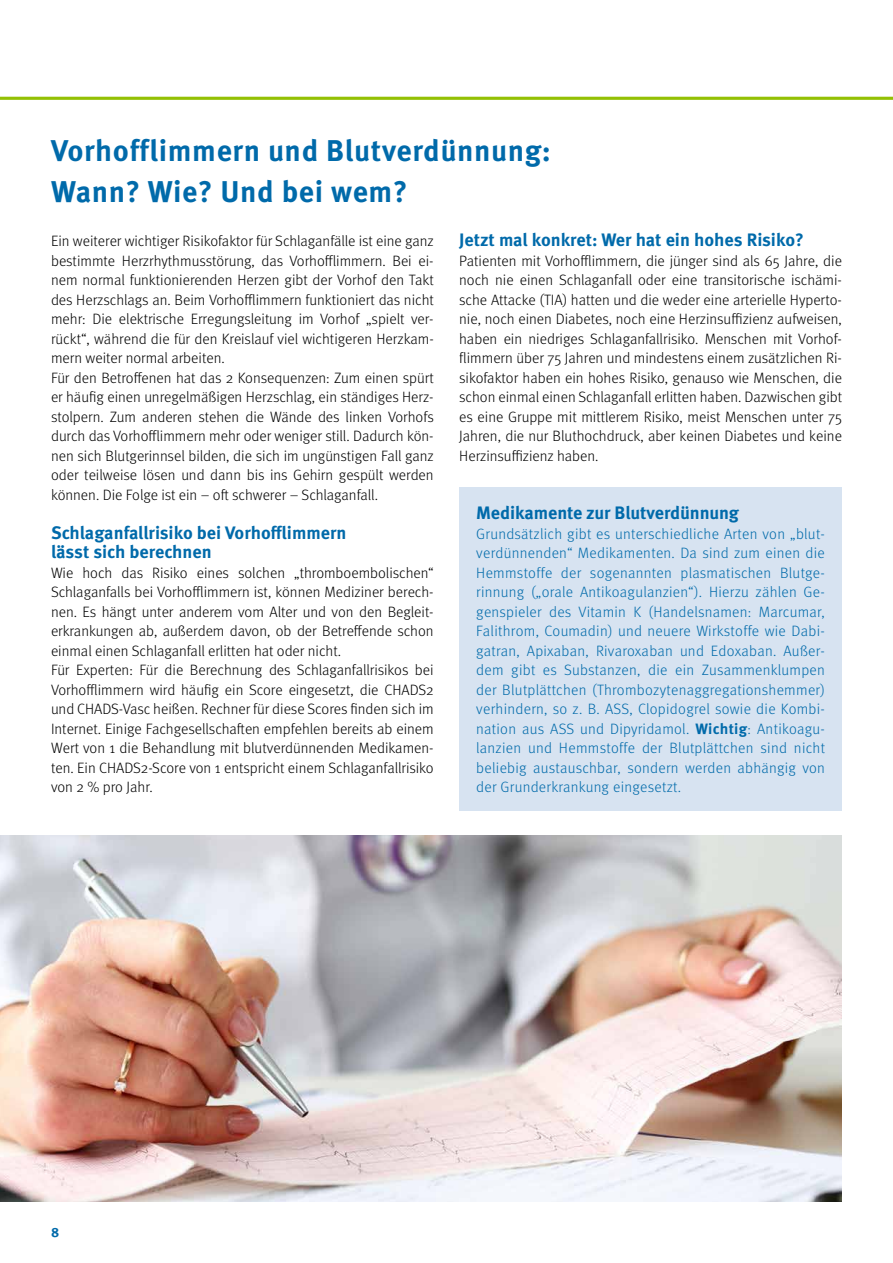
<style>
.page{position:relative;width:893px;height:1263px;background:#fff}
.page>*{position:absolute;margin:0;border:0;box-sizing:border-box;transform-origin:0 0}
.t1{font:700 30px/41.2px "Meta Pro";letter-spacing:.02em;color:#006aaa}
.t2{font:700 18px/19.5px "Meta Pro";letter-spacing:-.005em;color:#006aaa}
.t3{font:300 15px/19.5px "Meta OT";color:#000}
.t4{font:300 15px/19.5px "Meta OT";letter-spacing:.02em;color:#006aaa;text-align:justify}
.t5{font:700 13.5px "Meta Pro";color:#006aaa}
.s1{font-family:"Meta Pro";font-weight:700}
</style>
<div class="page">
<hr style="left:0;top:97px;width:893px;height:3px;background:#93c004">
<div style="left:459px;top:487px;width:383px;height:323px;background:#d7e3f1"></div>
<img style="left:0;top:836px;width:842px;height:366px">
<h1 class="t1" style="left:51px;top:130px;width:501px">Vorhofflimmern und Blutverdünnung:<br>Wann? Wie? Und bei wem?</h1>
<p class="t3" style="left:51px;top:231px;width:384px">Ein weiterer wichtiger Risikofaktor für Schlaganfälle ist eine ganz bestimmte Herzrhythmusstörung, das Vorhofflimmern. Bei ei&shy;nem normal funktionierenden Herzen gibt der Vorhof den Takt des Herzschlags an. Beim Vorhofflimmern funktioniert das nicht mehr: Die elektrische Erregungsleitung im Vorhof „spielt ver&shy;rückt“, während die für den Kreislauf viel wichtigeren Herzkam&shy;mern weiter normal arbeiten.<br>Für den Betroffenen hat das 2 Konsequenzen: Zum einen spürt er häufig einen unregelmäßigen Herzschlag, ein ständiges Herz&shy;stolpern. Zum anderen stehen die Wände des linken Vorhofs durch das Vorhofflimmern mehr oder weniger still. Dadurch kön&shy;nen sich Blutgerinnsel bilden, die sich im ungünstigen Fall ganz oder teilweise lösen und dann bis ins Gehirn gespült werden können. Die Folge ist ein – oft schwerer – Schlaganfall.</p>
<p class="t2" style="left:51px;top:523px;width:297px">Schlaganfallrisiko bei Vorhofflimmern lässt sich berechnen</p>
<p class="t3" style="left:51px;top:563px;width:384px">Wie hoch das Risiko eines solchen „thromboembolischen“ Schlaganfalls bei Vorhofflimmern ist, können Mediziner berech&shy;nen. Es hängt unter anderem vom Alter und von den Begleit&shy;erkrankungen ab, außerdem davon, ob der Betreffende schon einmal einen Schlaganfall erlitten hat oder nicht.<br>Für Experten: Für die Berechnung des Schlaganfallrisikos bei Vorhofflimmern wird häufig ein Score eingesetzt, die CHADS2 und CHADS-Vasc heißen. Rechner für diese Scores finden sich im Internet. Einige Fachgesellschaften empfehlen bereits ab einem Wert von 1 die Behandlung mit blutverdünnenden Medikamen&shy;ten. Ein CHADS2-Score von 1 entspricht einem Schlaganfallrisiko von 2 % pro Jahr.</p>
<p class="t2" style="left:459px;top:230px;width:346px">Jetzt mal konkret: Wer hat ein hohes Risiko?</p>
<p class="t3" style="left:459px;top:251px;width:384px;text-align:justify">Patienten mit Vorhofflimmern, die jünger sind als 65 Jahre, die noch nie einen Schlaganfall oder eine transitorische ischämi&shy;sche Attacke (TIA) hatten und die weder eine arterielle Hyperto&shy;nie, noch einen Diabetes, noch eine Herzinsuffizienz aufweisen, haben ein niedriges Schlaganfallrisiko. Menschen mit Vorhof&shy;flimmern über 75 Jahren und mindestens einem zusätzlichen Ri&shy;sikofaktor haben ein hohes Risiko, genauso wie Menschen, die schon einmal einen Schlaganfall erlitten haben. Dazwischen gibt es eine Gruppe mit mittlerem Risiko, meist Menschen unter 75<br>Jahren, die nur Bluthochdruck, aber keinen Diabetes und keine Herzinsuffizienz haben.</p>
<p class="t2" style="left:476px;top:503px;width:264px">Medikamente zur Blutverdünnung</p>
<p class="t4" style="left:476px;top:524px;width:350px">Grundsätzlich gibt es unterschiedliche Arten von „blut&shy;verdünnenden“ Medikamenten. Da sind zum einen die Hemmstoffe der sogenannten plasmatischen Blutge&shy;rinnung („orale Antikoagulanzien“). Hierzu zählen Ge&shy;genspieler des Vitamin K (Handelsnamen: Marcumar, Falithrom, Coumadin) und neuere Wirkstoffe wie Dabi&shy;gatran, Apixaban, Rivaroxaban und Edoxaban. Außer&shy;dem gibt es Substanzen, die ein Zusammenklumpen der Blutplättchen (Thrombozytenaggregationshemmer) verhindern, so z. B. ASS, Clopidogrel sowie die Kombi&shy;nation aus ASS und Dipyridamol. <span class="s1">Wichtig</span>: Antikoagu&shy;lanzien und Hemmstoffe der Blutplättchen sind nicht beliebig austauschbar, sondern werden abhängig von der Grunderkrankung eingesetzt.</p>
<p class="t5" style="left:51px;top:1224px;width:10px">8</p>
</div>
